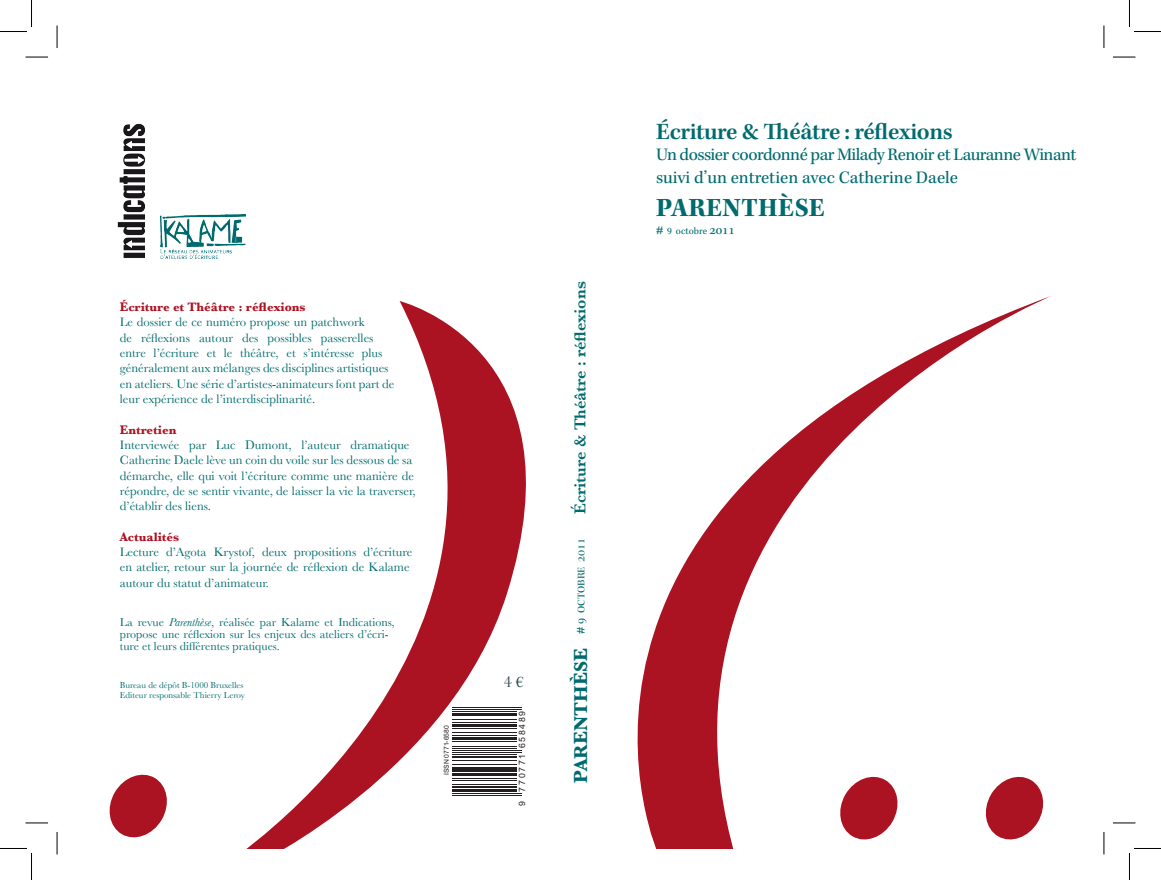
<style>
.page{position:relative;width:1161px;height:880px;background:#fff}
.page>*{position:absolute;margin:0;border:0;box-sizing:border-box;transform-origin:0 0}
.t1{font:700 27px "Kepler Std";letter-spacing:.01em;color:#006b6e}
.t2{font:600 24px "Kepler Std";letter-spacing:-.015em;color:#006b6e}
.t3{font:18px "Kepler Std";letter-spacing:-.025em;color:#006b6e}
.t4{font:18px "Kepler Std";color:#006b6e}
.t5{font:600 16.5px "Baskerville";color:#006b6e}
.t6{font:16.5px "Baskerville";color:#2a4f4c}
.t7{font:13.5px "Kepler Std Disp";color:#006b6e}
.t8{font:12.75px/15.3px "Baskerville";color:#006b6e}
.t9{font:700 12.75px "Baskerville";color:#ac1322}
.t10{font:12px/12px "Baskerville";color:#006b6e}
.t11{font:9.9px "Kepler Std";color:#006b6e}
.t12{font:9px "Baskerville";color:#006b6e}
.t13{font:8.7px "Arial";letter-spacing:.19em;color:#231f20}
.t14{font:6.75px "Arial";color:#231f20}
.s1{font-style:italic}
.s2{font-family:"Times New Roman";font-size:15px}
.s3{font-family:"Baskerville";font-weight:700;font-size:19.5px}
.s4{font-family:"Baskerville";font-weight:600;font-size:10.8px}
.s5{font-size:13.5px}
</style>
<div class="page">
<svg style="left:247px;top:301px;width:251px;height:547px"></svg>
<svg style="left:498px;top:295px;width:554px;height:553px"></svg>
<svg style="left:836px;top:772px;width:65px;height:71px"></svg>
<svg style="left:981px;top:772px;width:65px;height:71px"></svg>
<svg style="left:109px;top:774px;width:58px;height:64px"></svg>
<img style="left:160px;top:214px;width:85px;height:44px">
<img style="left:117px;top:123px;width:28px;height:135px">
<hr style="left:452px;top:794px;width:69px;height:1px;background:#231f20">
<hr style="left:452px;top:792px;width:69px;height:1px;background:#231f20">
<hr style="left:452px;top:789px;width:65px;height:2px;background:#231f20">
<hr style="left:452px;top:786px;width:65px;height:2px;background:#231f20">
<hr style="left:452px;top:783px;width:65px;height:1px;background:#231f20">
<hr style="left:452px;top:779px;width:65px;height:1px;background:#231f20">
<hr style="left:452px;top:777px;width:65px;height:1px;background:#231f20">
<hr style="left:452px;top:773px;width:65px;height:3px;background:#231f20">
<hr style="left:452px;top:769px;width:65px;height:3px;background:#231f20">
<hr style="left:452px;top:766px;width:65px;height:2px;background:#231f20">
<hr style="left:452px;top:763px;width:65px;height:1px;background:#231f20">
<hr style="left:452px;top:760px;width:65px;height:1px;background:#231f20">
<hr style="left:452px;top:756px;width:65px;height:2px;background:#231f20">
<hr style="left:452px;top:753px;width:65px;height:1px;background:#231f20">
<hr style="left:452px;top:751px;width:69px;height:1px;background:#231f20">
<hr style="left:452px;top:749px;width:69px;height:1px;background:#231f20">
<hr style="left:452px;top:747px;width:65px;height:1px;background:#231f20">
<hr style="left:452px;top:746px;width:65px;height:1px;background:#231f20">
<hr style="left:452px;top:741px;width:65px;height:1px;background:#231f20">
<hr style="left:452px;top:736px;width:65px;height:3px;background:#231f20">
<hr style="left:452px;top:734px;width:65px;height:1px;background:#231f20">
<hr style="left:452px;top:732px;width:65px;height:1px;background:#231f20">
<hr style="left:452px;top:728px;width:65px;height:1px;background:#231f20">
<hr style="left:452px;top:724px;width:65px;height:3px;background:#231f20">
<hr style="left:452px;top:721px;width:65px;height:1px;background:#231f20">
<hr style="left:452px;top:718px;width:65px;height:1px;background:#231f20">
<hr style="left:452px;top:713px;width:65px;height:3px;background:#231f20">
<hr style="left:452px;top:711px;width:65px;height:1px;background:#231f20">
<hr style="left:452px;top:708px;width:69px;height:1px;background:#231f20">
<hr style="left:452px;top:706px;width:69px;height:1px;background:#231f20">
<svg style="left:26px;top:57px;width:22px;height:1px"></svg>
<svg style="left:1113px;top:57px;width:21px;height:1px"></svg>
<svg style="left:26px;top:822px;width:22px;height:1px"></svg>
<svg style="left:1113px;top:822px;width:21px;height:1px"></svg>
<svg style="left:57px;top:26px;width:1px;height:22px"></svg>
<svg style="left:57px;top:832px;width:1px;height:22px"></svg>
<svg style="left:1103px;top:26px;width:1px;height:22px"></svg>
<svg style="left:1103px;top:832px;width:1px;height:22px"></svg>
<svg style="left:0;top:0;width:32px;height:32px"></svg>
<svg style="left:0;top:848px;width:32px;height:31px"></svg>
<svg style="left:1129px;top:0;width:31px;height:32px"></svg>
<svg style="left:1129px;top:848px;width:31px;height:31px"></svg>
<p class="t9" style="left:120px;top:299px;width:187px">Écriture et Théâtre : réflexions</p>
<p class="t8" style="left:120px;top:314px;width:276px">Le dossier de ce numéro propose un patchwork<br>de réflexions autour des possibles passerelles entre l’écriture et le théâtre, et s’intéresse plus généralement aux mélanges des disciplines artistiques en ateliers. Une série d’artistes-animateurs font part de leur expérience de l’interdisciplinarité.</p>
<p class="t9" style="left:120px;top:422px;width:58px">Entretien</p>
<p class="t8" style="left:120px;top:437px;width:297px">Interviewée par Luc Dumont, l’auteur dramatique Catherine Daele lève un coin du voile sur les dessous de sa démarche, elle qui voit l’écriture comme une manière de répondre, de se sentir vivante, de laisser la vie la traverser, d’établir des liens.</p>
<p class="t9" style="left:120px;top:529px;width:61px">Actualités</p>
<p class="t8" style="left:120px;top:544px;width:294px">Lecture d’Agota Krystof, deux propositions d’écriture en atelier, retour sur la journée de réflexion de Kalame autour du statut d’animateur.</p>
<p class="t10" style="left:120px;top:616px;width:276px">La revue <span class="s1">Parenthèse</span>, réalisée par Kalame et Indications, propose une réflexion sur les enjeux des ateliers d’écri&shy;ture et leurs différentes pratiques.</p>
<p class="t12" style="left:120px;top:679px;width:125px">Bureau de dépôt B-1000 Bruxelles</p>
<p class="t12" style="left:120px;top:689px;width:127px">Editeur responsable Thierry Leroy</p>
<p class="t14" style="left:442px;top:775px;width:51px;rotate:-90deg">ISSN 0771-6580</p>
<p class="t6" style="left:503px;top:671px;width:21px">4 <span class="s2">€</span></p>
<p class="t13" style="left:516px;top:805px;width:97px;rotate:-90deg">9 770771 658489</p>
<p class="t5" style="left:570px;top:514px;width:234px;rotate:-90deg">Écriture &amp; Théâtre : réflexions</p>
<p class="t7" style="left:572px;top:782px;width:246px;rotate:-90deg"><span class="s3">PARENTHÈSE</span> <span class="s4">#</span> 9 octobre 2011</p>
<p class="t2" style="left:655px;top:118px;width:298px">Écriture &amp; Théâtre : réflexions</p>
<p class="t3" style="left:655px;top:144px;width:422px">Un dossier coordonné par Milady Renoir et Lauranne Winant</p>
<p class="t4" style="left:655px;top:167px;width:303px">suivi d’un entretien avec Catherine Daele</p>
<p class="t1" style="left:656px;top:192px;width:170px">PARENTHÈSE</p>
<p class="t11" style="left:655px;top:226px;width:80px"><span class="s4">#</span> 9 octobre <span class="s5">2011</span></p>
</div>
